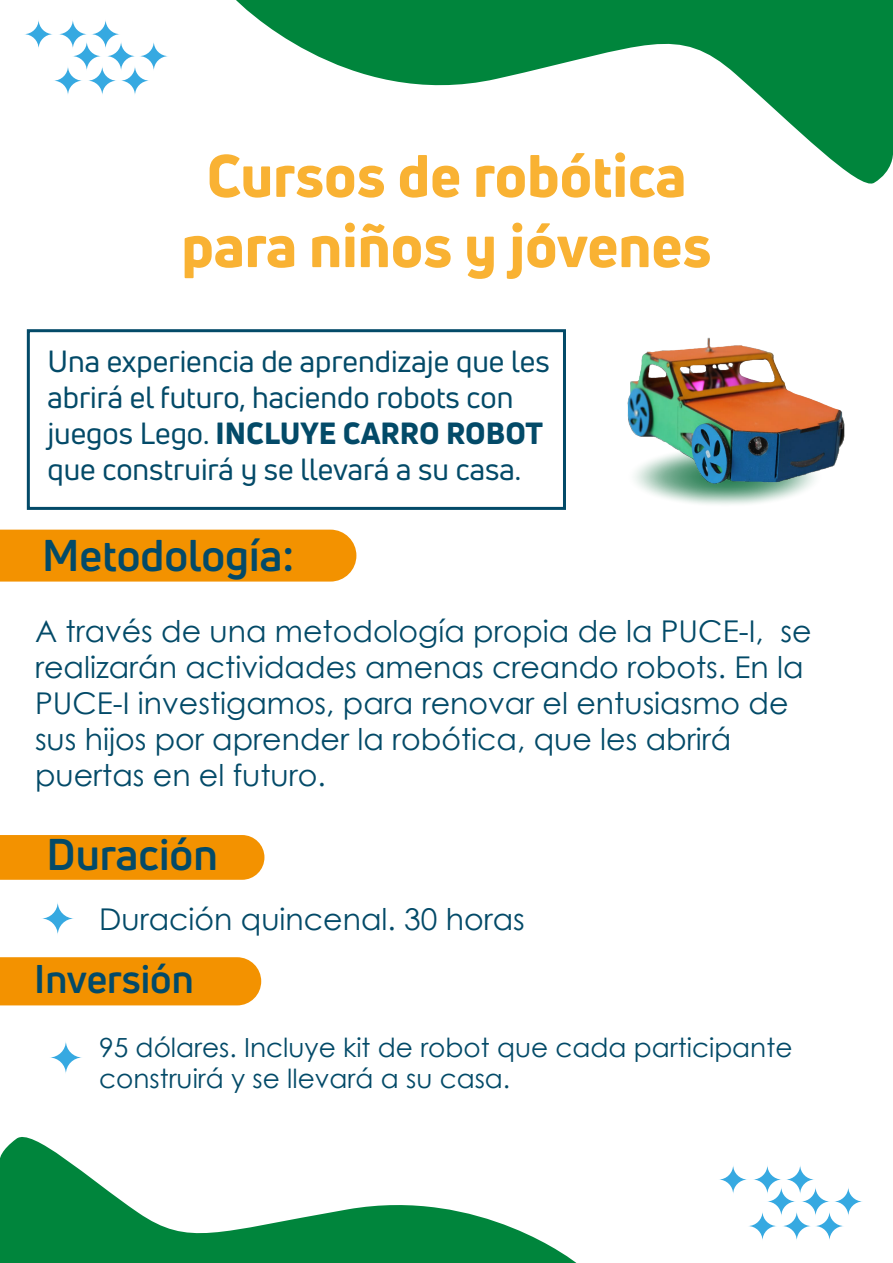
<style>
.page{position:relative;width:893px;height:1263px;background:#fff}
.page>*{position:absolute;margin:0;border:0;box-sizing:border-box;transform-origin:0 0}
.t1{font:800 58.5px/70.2px "Uni Neue";color:#f9b233;text-align:center}
.t2{font:700 43.5px "Uni Neue";color:#034a68}
.t3{font:700 39.15px "Uni Neue";color:#034a68}
.t4{font:30px/36px "Century Gothic";color:#034a68}
.t5{font:30px/36px "Uni Neue";color:#034a68}
.t6{font:26.4px/31.7px "Century Gothic";color:#034a68}
.s1{font-weight:800}
</style>
<div class="page">
<svg style="left:236px;top:0;width:657px;height:184px"></svg>
<svg style="left:24px;top:19px;width:29px;height:30px"></svg>
<svg style="left:58px;top:19px;width:30px;height:30px"></svg>
<svg style="left:91px;top:19px;width:29px;height:30px"></svg>
<svg style="left:72px;top:41px;width:29px;height:30px"></svg>
<svg style="left:106px;top:41px;width:30px;height:30px"></svg>
<svg style="left:139px;top:41px;width:29px;height:30px"></svg>
<svg style="left:53px;top:66px;width:30px;height:29px"></svg>
<svg style="left:88px;top:66px;width:29px;height:29px"></svg>
<svg style="left:120px;top:66px;width:30px;height:29px"></svg>
<svg style="left:0;top:1137px;width:576px;height:126px"></svg>
<svg style="left:718px;top:1165px;width:30px;height:29px"></svg>
<svg style="left:753px;top:1165px;width:29px;height:29px"></svg>
<svg style="left:785px;top:1165px;width:30px;height:29px"></svg>
<svg style="left:767px;top:1187px;width:29px;height:29px"></svg>
<svg style="left:801px;top:1187px;width:29px;height:29px"></svg>
<svg style="left:834px;top:1187px;width:29px;height:29px"></svg>
<svg style="left:748px;top:1211px;width:29px;height:30px"></svg>
<svg style="left:782px;top:1211px;width:29px;height:30px"></svg>
<svg style="left:815px;top:1211px;width:29px;height:30px"></svg>
<div style="left:27px;top:329px;width:539px;height:181px;border:3px solid #034a68"></div>
<div style="left:0;top:530px;width:356px;height:52px;background:#f39200"></div>
<div style="left:0;top:835px;width:264px;height:45px;background:#f39200"></div>
<svg style="left:41px;top:902px;width:33px;height:33px"></svg>
<div style="left:0;top:957px;width:261px;height:48px;background:#f39200"></div>
<svg style="left:49px;top:1041px;width:34px;height:33px"></svg>
<svg style="left:623px;top:446px;width:204px;height:62px"></svg>
<img style="left:626px;top:337px;width:219px;height:147px">
<h1 class="t1" style="left:181px;top:140px;width:531px">Cursos de robótica para niños y jóvenes</h1>
<p class="t5" style="left:47px;top:343px;width:504px">Una experiencia de aprendizaje que les abrirá el futuro, haciendo robots con juegos Lego. <span class="s1">INCLUYE CARRO ROBOT </span>que construirá y se llevará a su casa.</p>
<h2 class="t2" style="left:42px;top:528px;width:253px">Metodología:</h2>
<p class="t4" style="left:35px;top:612px;width:778px">A través de una metodología propia de la PUCE-I, se realizarán actividades amenas creando robots. En la PUCE-I investigamos, para renovar el entusiasmo de sus hijos por aprender la robótica, que les abrirá puertas en el futuro.</p>
<h2 class="t2" style="left:47px;top:827px;width:173px">Duración</h2>
<p class="t4" style="left:99px;top:901px;width:427px">Duración quincenal. 30 horas</p>
<h3 class="t3" style="left:34px;top:954px;width:161px">Inversión</h3>
<p class="t6" style="left:99px;top:1031px;width:695px">95 dólares. Incluye kit de robot que cada participante construirá y se llevará a su casa.</p>
</div>
